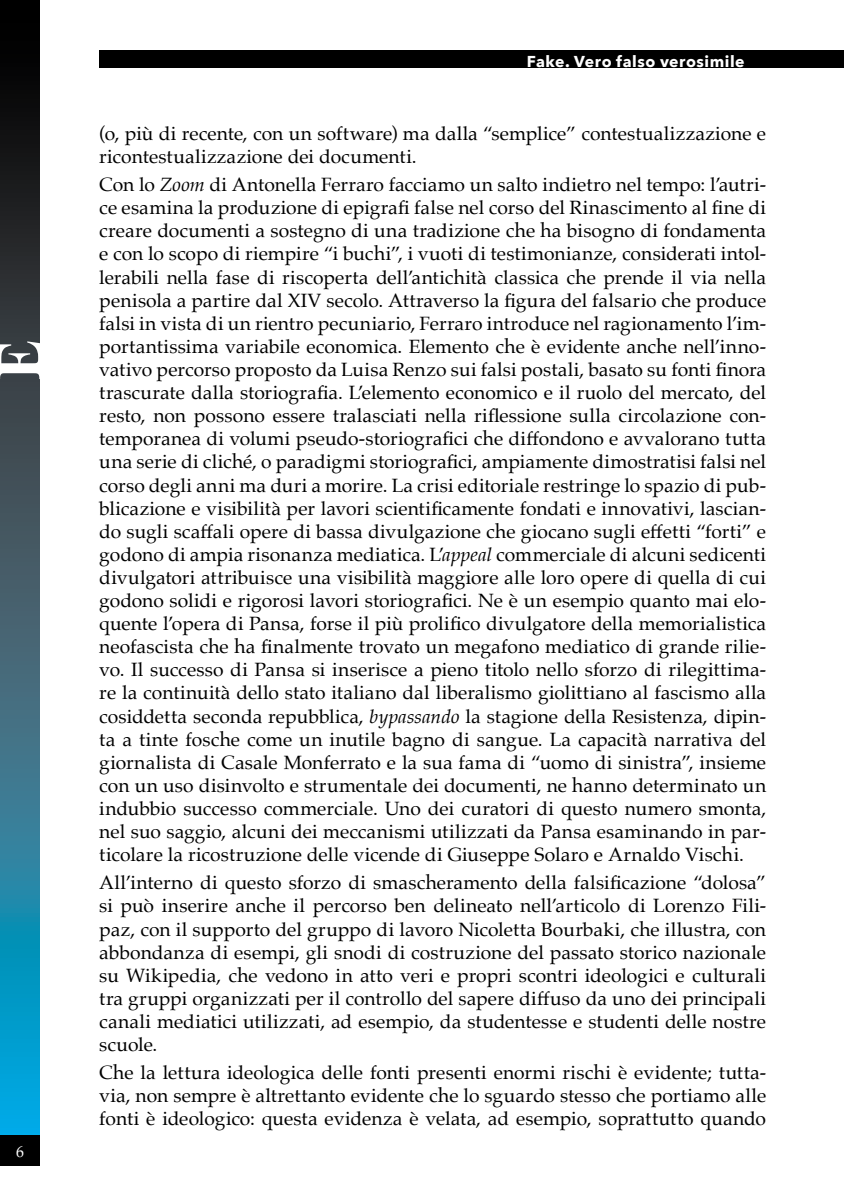
<style>
.page{position:relative;width:844px;height:1191px;background:#fff}
.page>*{position:absolute;margin:0;border:0;box-sizing:border-box;transform-origin:0 0}
.t1{font:19.25px/23.1px "Palatino";letter-spacing:.005em;color:#000;text-align:justify}
.t2{font:700 15.75px "Avenir Next";letter-spacing:.035em;color:#fff}
.t3{font:15.75px "Palatino";color:#fff}
.s1{font-style:italic}
</style>
<div class="page">
<img style="left:843px;top:50px;width:1px;height:18px">
<div style="left:99px;top:51px;width:744px;height:17px;background:#000"></div>
<svg style="left:0;top:0;width:40px;height:1135px;background:#26596b"></svg>
<div style="left:0;top:1135px;width:40px;height:30px;background:#000"></div>
<svg style="left:0;top:341px;width:40px;height:38px"></svg>
<p class="t3" style="left:16px;top:1138px;width:9px">6</p>
<p class="t2" style="left:526px;top:48px;width:219px">Fake. Vero falso verosimile</p>
<p class="t1" style="left:99px;top:122px;width:668px">(o, più di recente, con un software) ma dalla “semplice” contestualizzazione e ricontestualizzazione dei documenti.</p>
<p class="t1" style="left:99px;top:173px;width:668px">Con lo <span class="s1">Zoom</span> di Antonella Ferraro facciamo un salto indietro nel tempo: l’autri&shy;ce esamina la produzione di epigrafi false nel corso del Rinascimento al fine di creare documenti a sostegno di una tradizione che ha bisogno di fondamenta e con lo scopo di riempire “i buchi”, i vuoti di testimonianze, considerati intol&shy;lerabili nella fase di riscoperta dell’antichità classica che prende il via nella penisola a partire dal XIV secolo. Attraverso la figura del falsario che produce falsi in vista di un rientro pecuniario, Ferraro introduce nel ragionamento l’im&shy;portantissima variabile economica. Elemento che è evidente anche nell’inno&shy;vativo percorso proposto da Luisa Renzo sui falsi postali, basato su fonti finora trascurate dalla storiografia. L’elemento economico e il ruolo del mercato, del resto, non possono essere tralasciati nella riflessione sulla circolazione con&shy;temporanea di volumi pseudo-storiografici che diffondono e avvalorano tutta una serie di cliché, o paradigmi storiografici, ampiamente dimostratisi falsi nel corso degli anni ma duri a morire. La crisi editoriale restringe lo spazio di pub&shy;blicazione e visibilità per lavori scientificamente fondati e innovativi, lascian&shy;do sugli scaffali opere di bassa divulgazione che giocano sugli effetti “forti” e godono di ampia risonanza mediatica. L’<span class="s1">appeal</span> commerciale di alcuni sedicenti divulgatori attribuisce una visibilità maggiore alle loro opere di quella di cui godono solidi e rigorosi lavori storiografici. Ne è un esempio quanto mai elo&shy;quente l’opera di Pansa, forse il più prolifico divulgatore della memorialistica neofascista che ha finalmente trovato un megafono mediatico di grande rilie&shy;vo. Il successo di Pansa si inserisce a pieno titolo nello sforzo di rilegittima&shy;re la continuità dello stato italiano dal liberalismo giolittiano al fascismo alla cosiddetta seconda repubblica, <span class="s1">bypassando</span> la stagione della Resistenza, dipin&shy;ta a tinte fosche come un inutile bagno di sangue. La capacità narrativa del giornalista di Casale Monferrato e la sua fama di “uomo di sinistra”, insieme con un uso disinvolto e strumentale dei documenti, ne hanno determinato un indubbio successo commerciale. Uno dei curatori di questo numero smonta, nel suo saggio, alcuni dei meccanismi utilizzati da Pansa esaminando in par&shy;ticolare la ricostruzione delle vicende di Giuseppe Solaro e Arnaldo Vischi.</p>
<p class="t1" style="left:99px;top:871px;width:668px">All’interno di questo sforzo di smascheramento della falsificazione “dolosa” si può inserire anche il percorso ben delineato nell’articolo di Lorenzo Fili&shy;paz, con il supporto del gruppo di lavoro Nicoletta Bourbaki, che illustra, con abbondanza di esempi, gli snodi di costruzione del passato storico nazionale su Wikipedia, che vedono in atto veri e propri scontri ideologici e culturali tra gruppi organizzati per il controllo del sapere diffuso da uno dei principali canali mediatici utilizzati, ad esempio, da studentesse e studenti delle nostre scuole.</p>
<p class="t1" style="left:99px;top:1061px;width:668px">Che la lettura ideologica delle fonti presenti enormi rischi è evidente; tutta&shy;via, non sempre è altrettanto evidente che lo sguardo stesso che portiamo alle fonti è ideologico: questa evidenza è velata, ad esempio, soprattutto quando</p>
</div>
